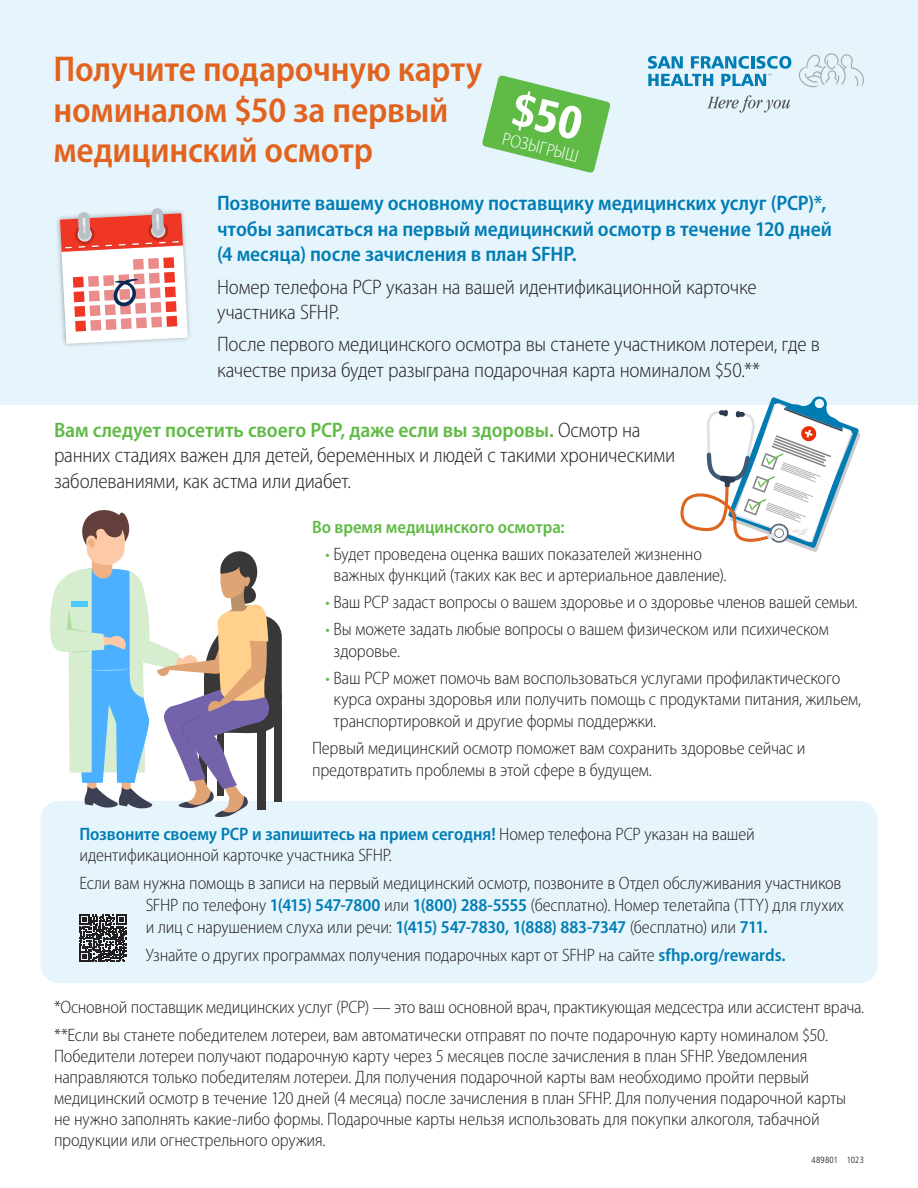
<style>
.page{position:relative;width:918px;height:1188px;background:#fff}
.page>*{position:absolute;margin:0;border:0;box-sizing:border-box;transform-origin:0 0}
.Body{font:600 semi-condensed 36px/40.5px "Myriad Pro";letter-spacing:-.005em;color:#e1631e}
.Body-2{font:300 semi-condensed 21px/25.5px "Myriad Pro";letter-spacing:-.01em;color:#231f20}
.Body-3{font:600 semi-condensed 21px/25.5px "Myriad Pro";letter-spacing:-.005em;color:#007db5}
.Body-4{font:300 semi-condensed 18px/21.6px "Myriad Pro";letter-spacing:-.01em;color:#231f20}
.Body-5{font:600 semi-condensed 18px "Myriad Pro";letter-spacing:-.005em;color:#60bb46}
.t1{font:300 semi-condensed 18px "Myriad Pro";color:#fff}
.Body-6{font:9px "Humanist 777 BT Light Condensed B";letter-spacing:.015em;color:#231f20}
.s1{font-weight:600;color:#60bb46}
.s2{color:#60bb46}
.s3{font-weight:600;color:#007db5}
</style>
<div class="page">
<div style="left:0;top:0;width:918px;height:405px;background:#e6f4fb"></div>
<svg style="left:648px;top:56px;width:143px;height:30px"></svg>
<svg style="left:707px;top:95px;width:83px;height:18px"></svg>
<svg style="left:799px;top:53px;width:65px;height:34px"></svg>
<div style="left:40px;top:801px;width:838px;height:182px;background:#e6f4fb;border-radius:18px"></div>
<img style="left:57px;top:217px;width:133px;height:129px">
<svg style="left:60px;top:208px;width:128px;height:136px;background:#ecb6b3"></svg>
<svg style="left:680px;top:396px;width:180px;height:156px"></svg>
<svg style="left:50px;top:510px;width:232px;height:307px"></svg>
<svg style="left:79px;top:914px;width:47px;height:48px"></svg>
<svg style="left:482px;top:75px;width:129px;height:98px"></svg>
<p class="Body" style="left:54px;top:48px;width:431px">Получите подарочную карту номиналом $50 за первый медицинский осмотр</p>
<p class="Body-3" style="left:217px;top:190px;width:616px">Позвоните вашему основному поставщику медицинских услуг (PCP)*, чтобы записаться на первый медицинский осмотр в течение 120 дней (4 месяца) после зачисления в план SFHP.</p>
<p class="Body-2" style="left:217px;top:274px;width:541px">Номер телефона РСР указан на вашей идентификационной карточке участника SFHP.</p>
<p class="Body-2" style="left:217px;top:331px;width:604px">После первого медицинского осмотра вы станете участником лотереи, где в качестве приза будет разыграна подарочная карта номиналом $50.**</p>
<p class="t1" style="left:505px;top:127px;width:80px;rotate:14deg">РОЗЫГРЫШ</p>
<p class="Body-2" style="left:54px;top:417px;width:623px"><span class="s1">Вам следует посетить своего PCP, даже если вы здоровы.</span> Осмотр на ранних стадиях важен для детей, беременных и людей с такими хроническими заболеваниями, как астма или диабет.</p>
<p class="Body-5" style="left:312px;top:515px;width:254px">Во время медицинского осмотра:</p>
<p class="Body-4" style="left:334px;top:543px;width:394px;text-indent:-8px"><span class="s2">•</span> Будет проведена оценка ваших показателей жизненно важных функций (таких как вес и артериальное давление).</p>
<p class="Body-4" style="left:326px;top:591px;width:534px"><span class="s2">•</span> Ваш PCP задаст вопросы о вашем здоровье и о здоровье членов вашей семьи.</p>
<p class="Body-4" style="left:334px;top:618px;width:497px;text-indent:-8px"><span class="s2">•</span> Вы можете задать любые вопросы о вашем физическом или психическом здоровье.</p>
<p class="Body-4" style="left:334px;top:667px;width:529px;text-indent:-8px"><span class="s2">•</span> Ваш PCP может помочь вам воспользоваться услугами профилактического курса охраны здоровья или получить помощь с продуктами питания, жильем, транспортировкой и другие формы поддержки.</p>
<p class="Body-4" style="left:312px;top:737px;width:495px">Первый медицинский осмотр поможет вам сохранить здоровье сейчас и предотвратить проблемы в этой сфере в будущем.</p>
<p class="Body-4" style="left:79px;top:823px;width:677px"><span class="s3">Позвоните своему PCP и запишитесь на прием сегодня!</span> Номер телефона РСР указан на вашей идентификационной карточке участника SFHP.</p>
<p class="Body-4" style="left:146px;top:873px;width:700px;text-indent:-66px">Если вам нужна помощь в записи на первый медицинский осмотр, позвоните в Отдел обслуживания участников<br>SFHP по телефону <span class="s3">1(415) 547-7800</span> или <span class="s3">1(800) 288-5555</span> (бесплатно). Номер телетайпа (TTY) для глухих и лиц с нарушением слуха или речи: <span class="s3">1(415) 547-7830, 1(888) 883-7347</span> (бесплатно) или <span class="s3">711.</span></p>
<p class="Body-4" style="left:146px;top:944px;width:642px">Узнайте о других программах получения подарочных карт от SFHP на сайте <span class="s3">sfhp.org/rewards.</span></p>
<p class="Body-4" style="left:54px;top:996px;width:812px">*Основной поставщик медицинских услуг (PCP) — это ваш основной врач, практикующая медсестра или ассистент врача.</p>
<p class="Body-4" style="left:54px;top:1024px;width:794px;line-height:21px">**Если вы станете победителем лотереи, вам автоматически отправят по почте подарочную карту номиналом $50.<br>Победители лотереи получают подарочную карту через 5 месяцев после зачисления в план SFHP. Уведомления направляются только победителям лотереи. Для получения подарочной карты вам необходимо пройти первый медицинский осмотр в течение 120 дней (4 месяца) после зачисления в план SFHP. Для получения подарочной карты не нужно заполнять какие-либо формы. Подарочные карты нельзя использовать для покупки алкоголя, табачной продукции или огнестрельного оружия.</p>
<p class="Body-6" style="left:811px;top:1155px;width:54px">489801 1023</p>
</div>
